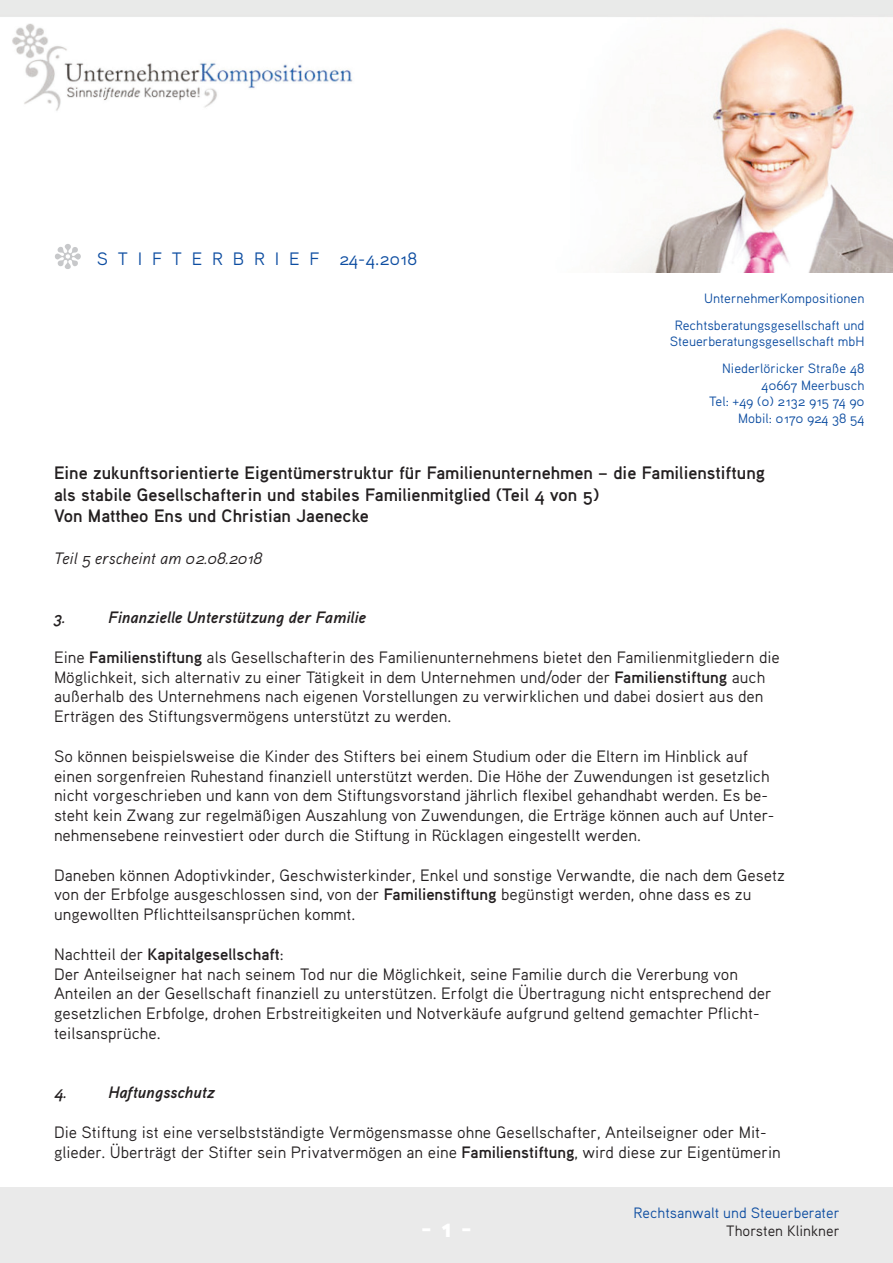
<style>
.page{position:relative;width:893px;height:1263px;background:#fff}
.page>*{position:absolute;margin:0;border:0;box-sizing:border-box;transform-origin:0 0}
.t1{font:27px "Aaux Pro Black OSF";color:#fff}
.t2{font:18px/21.6px "Aaux Pro Bold OSF";color:#231f20}
.t3{font:18px "Aaux Pro Regular OSF";color:#0d4da1}
.t4{font:16.5px/19.8px "Aaux Pro Regular OSF";color:#231f20}
.t5{font:16.5px "Aaux Pro Bold Italic OSF";color:#231f20}
.t6{font:16.5px "Aaux Pro Bold OSF";color:#231f20}
.t7{font:16.5px "Aaux Pro Regular Italic OSF";color:#231f20}
.t8{font:15px "Aaux Pro Regular OSF";color:#0d4da1}
.t9{font:15px "Aaux Pro Regular OSF";color:#231f20}
.t10{font:13.5px/16.5px "Aaux Pro Regular OSF";color:#0d4da1;text-align:right}
.s1{font-size:17.85px}
.s2{font-size:13.35px}
.s3{font-family:"Aaux Pro Bold OSF"}
.s4{font-family:"Aaux Pro Regular OSF"}
</style>
<div class="page">
<img style="left:0;top:0;width:893px;height:272px">
<svg style="left:55px;top:243px;width:26px;height:26px"></svg>
<p class="t3" style="left:97px;top:247px;width:322px">S T I F T E R B R I E F <span class="s1">24-4</span>.20<span class="s1">1</span>8</p>
<p class="t10" style="left:675px;top:284px;width:191px;line-height:27px">UnternehmerKompositionen<br>Rechtsberatungsgesellschaft und</p>
<p class="t10" style="left:670px;top:327px;width:196px;line-height:27.3px">Steuerberatungsgesellschaft mbH<br>Niederlöricker Straße 48</p>
<p class="t10" style="left:709px;top:376px;width:157px">40667 Meerbusch<br>Tel: +49 (0) 2<span class="s2">1</span>32 9<span class="s2">1</span>5 74 90<br>Mobil: 0<span class="s2">1</span>70 924 38 54</p>
<p class="t2" style="left:54px;top:462px;width:712px">Eine zukunftsorientierte Eigentümerstruktur für Familienunternehmen – die Familienstiftung als stabile Gesellschafterin und stabiles Familienmitglied (Teil 4 von 5)<br>Von Mattheo Ens und Christian Jaenecke</p>
<p class="t7" style="left:54px;top:547px;width:210px">Teil 5 erscheint am 02.08.2018</p>
<p class="t5" style="left:54px;top:607px;width:13px">3.</p>
<p class="t5" style="left:108px;top:607px;width:260px">Finanzielle Unterstützung der Familie</p>
<p class="t4" style="left:54px;top:647px;width:727px">Eine <span class="s3">Familienstiftung</span> als Gesellschafterin des Familienunternehmens bietet den Familienmitgliedern die Möglichkeit, sich alternativ zu einer Tätigkeit in dem Unternehmen und/oder der <span class="s3">Familienstiftung</span> auch außerhalb des Unternehmens nach eigenen Vorstellungen zu verwirklichen und dabei dosiert aus den Erträgen des Stiftungsvermögens unterstützt zu werden.</p>
<p class="t4" style="left:54px;top:746px;width:722px">So können beispielsweise die Kinder des Stifters bei einem Studium oder die Eltern im Hinblick auf einen sorgenfreien Ruhestand finanziell unterstützt werden. Die Höhe der Zuwendungen ist gesetzlich nicht vorgeschrieben und kann von dem Stiftungsvorstand jährlich flexibel gehandhabt werden. Es be&shy;steht kein Zwang zur regelmäßigen Auszahlung von Zuwendungen, die Erträge können auch auf Unter&shy;nehmensebene reinvestiert oder durch die Stiftung in Rücklagen eingestellt werden.</p>
<p class="t4" style="left:54px;top:864px;width:732px">Daneben können Adoptivkinder, Geschwisterkinder, Enkel und sonstige Verwandte, die nach dem Gesetz von der Erbfolge ausgeschlossen sind, von der <span class="s3">Familienstiftung</span> begünstigt werden, ohne dass es zu ungewollten Pflichtteilsansprüchen kommt.</p>
<p class="t6" style="left:54px;top:943px;width:231px"><span class="s4">Nachtteil der</span> Kapitalgesellschaft<span class="s4">:</span></p>
<p class="t4" style="left:54px;top:963px;width:719px">Der Anteilseigner hat nach seinem Tod nur die Möglichkeit, seine Familie durch die Vererbung von Anteilen an der Gesellschaft finanziell zu unterstützen. Erfolgt die Übertragung nicht entsprechend der gesetzlichen Erbfolge, drohen Erbstreitigkeiten und Notverkäufe aufgrund geltend gemachter Pflicht&shy;teilsansprüche.</p>
<p class="t5" style="left:54px;top:1082px;width:14px">4.</p>
<p class="t5" style="left:108px;top:1082px;width:109px">Haftungsschutz</p>
<p class="t4" style="left:54px;top:1122px;width:728px">Die Stiftung ist eine verselbstständigte Vermögensmasse ohne Gesellschafter, Anteilseigner oder Mit&shy;glieder. Überträgt der Stifter sein Privatvermögen an eine <span class="s3">Familienstiftung</span>, wird diese zur Eigentümerin</p>
<h1 class="t1" style="left:421px;top:1210px;width:53px">- 1 -</h1>
<p class="t8" style="left:634px;top:1203px;width:208px">Rechtsanwalt und Steuerberater</p>
<p class="t9" style="left:726px;top:1221px;width:115px">Thorsten Klinkner</p>
</div>
